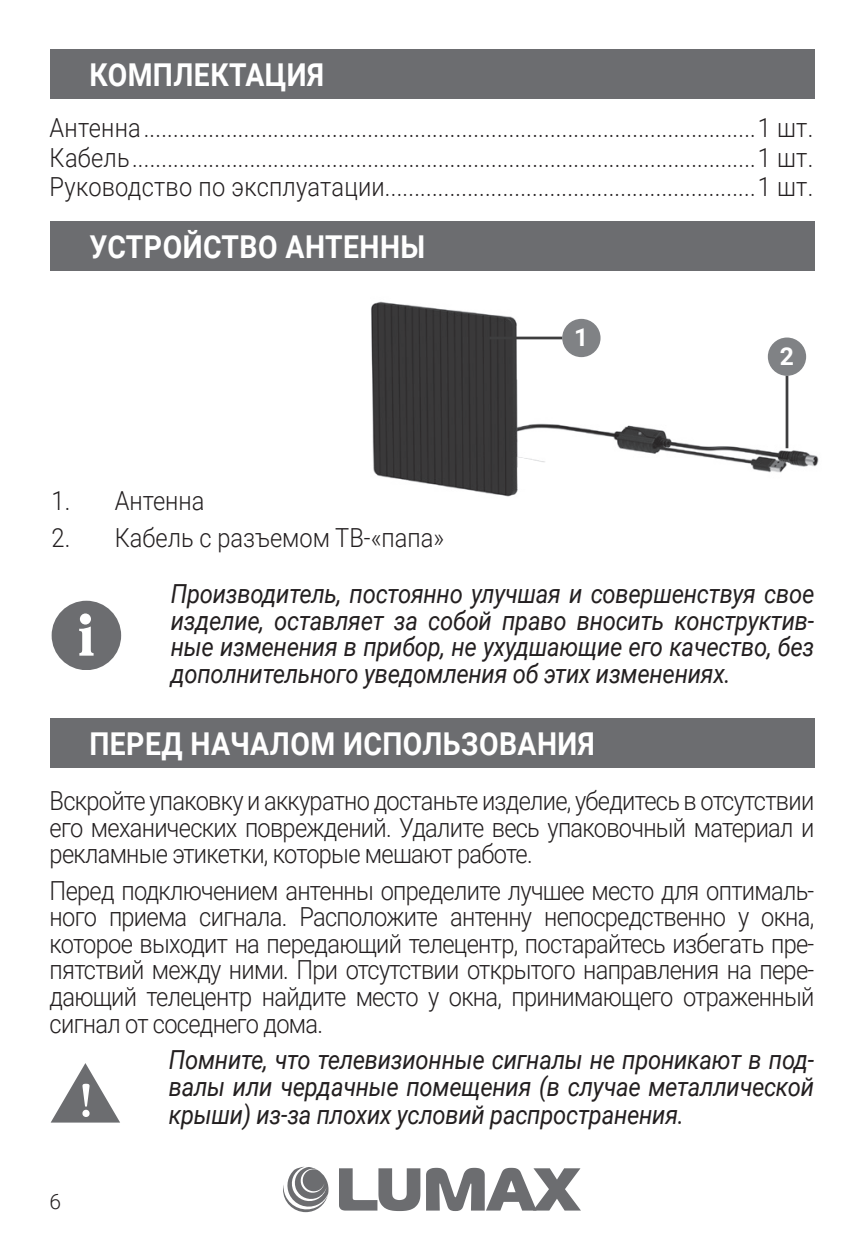
<style>
.page{position:relative;width:864px;height:1260px;background:#fff}
.page>*{position:absolute;margin:0;border:0;box-sizing:border-box;transform-origin:0 0}
.подзаголовок{font:700 31.5px "Roboto";letter-spacing:.015em;color:#fff;scale:.9 1}
.основной_текст{font:300 26.25px/26.6px "Roboto";letter-spacing:-.03em;color:#231f20;text-align:justify;scale:.9 1}
.ОСНОВНОЙ_ТЕКСТ{font:300 26.25px "Roboto";letter-spacing:.01em;color:#231f20;scale:.9 1}
.ПРИМЕЧАНИЕ{font:italic 26.25px/26.6px "Roboto";letter-spacing:-.01em;color:#231f20;text-align:justify;scale:.9 1}
.основной_текст-2{font:300 26.25px "Roboto";color:#231f20;scale:.9 1}
.t1{font:700 24.5px "Roboto";color:#fff}
.t2{font:300 21px "Roboto";color:#231f20}
</style>
<div class="page">
<svg style="left:339px;top:1168px;width:81px;height:43px"></svg>
<svg style="left:426px;top:1168px;width:154px;height:43px"></svg>
<svg style="left:283px;top:1167px;width:45px;height:46px"></svg>
<div style="left:50px;top:50px;width:764px;height:49px;background:#6c6d70"></div>
<div style="left:50px;top:221px;width:764px;height:50px;background:#6c6d70"></div>
<div style="left:50px;top:718px;width:764px;height:50px;background:#6c6d70"></div>
<svg style="left:52px;top:601px;width:69px;height:69px"></svg>
<svg style="left:51px;top:1063px;width:69px;height:60px"></svg>
<img style="left:371px;top:301px;width:448px;height:196px">
<div style="left:767px;top:338px;width:38px;height:38px;background:#808285;border-radius:50%"></div>
<div style="left:562px;top:319px;width:38px;height:38px;background:#808285;border-radius:50%"></div>
<hr style="left:489px;top:337px;width:73px;height:2px;background:#3e3e3f">
<hr style="left:785px;top:376px;width:3px;height:72px;background:#3e3e3f">
<p class="подзаголовок" style="left:89px;top:53px;width:262px">КОМПЛЕКТАЦИЯ</p>
<p class="ОСНОВНОЙ_ТЕКСТ" style="left:50px;top:109px;width:849px">Антенна........................................................................................................1 шт.</p>
<p class="ОСНОВНОЙ_ТЕКСТ" style="left:50px;top:139px;width:849px">Кабель..........................................................................................................1 шт.</p>
<p class="ОСНОВНОЙ_ТЕКСТ" style="left:50px;top:169px;width:849px">Руководство по эксплуатации...............................................................1 шт.</p>
<p class="подзаголовок" style="left:89px;top:225px;width:374px">УСТРОЙСТВО АНТЕННЫ</p>
<p class="t1" style="left:574px;top:320px;width:16px">1</p>
<p class="t1" style="left:779px;top:339px;width:16px">2</p>
<p class="основной_текст-2" style="left:52px;top:483px;width:171px">1. Антенна</p>
<p class="основной_текст-2" style="left:52px;top:519px;width:437px">2. Кабель с разъемом ТВ-«папа»</p>
<p class="ПРИМЕЧАНИЕ" style="left:171px;top:580px;width:716px">Производитель, постоянно улучшая и совершенствуя свое изделие, оставляет за собой право вносить конструктив&shy;ные изменения в прибор, не ухудшающие его качество, без дополнительного уведомления об этих изменениях.</p>
<p class="подзаголовок" style="left:89px;top:722px;width:563px">ПЕРЕД НАЧАЛОМ ИСПОЛЬЗОВАНИЯ</p>
<p class="основной_текст" style="left:50px;top:786px;width:850px">Вскройте упаковку и аккуратно достаньте изделие, убедитесь в отсутствии его механических повреждений. Удалите весь упаковочный материал и рекламные этикетки, которые мешают работе.</p>
<p class="основной_текст" style="left:50px;top:876px;width:850px">Перед подключением антенны определите лучшее место для оптималь&shy;ного приема сигнала. Расположите антенну непосредственно у окна, которое выходит на передающий телецентр, постарайтесь избегать пре&shy;пятствий между ними. При отсутствии открытого направления на пере&shy;дающий телецентр найдите место у окна, принимающего отраженный сигнал от соседнего дома.</p>
<p class="ПРИМЕЧАНИЕ" style="left:169px;top:1045px;width:718px">Помните, что телевизионные сигналы не проникают в под&shy;валы или чердачные помещения (в случае металлической крыши) из-за плохих условий распространения.</p>
<p class="t2" style="left:50px;top:1187px;width:13px">6</p>
</div>
